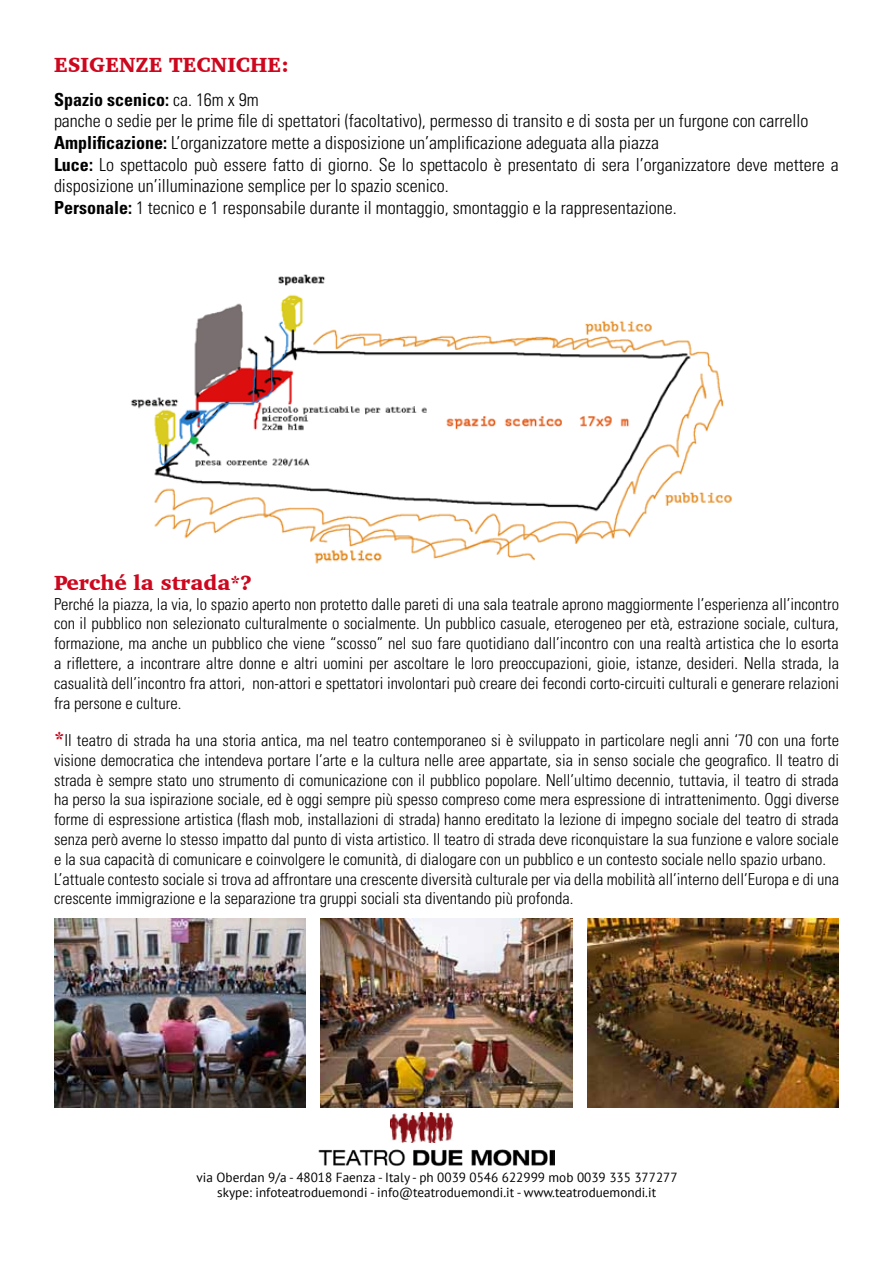
<style>
.page{position:relative;width:893px;height:1263px;background:#fff}
.page>*{position:absolute;margin:0;border:0;box-sizing:border-box;transform-origin:0 0}
.t1{font:900 21px "Charter";color:#cd071e}
.t2{font:300 condensed 18px/21.6px "Univers";color:#000}
.t3{font:300 condensed 16.5px/19.8px "Univers";color:#000;text-align:justify}
.t4{font:13.2px/14.4px "PT Sans";color:#000;text-align:center}
.s1{font-weight:700}
.s2{font-family:"Charter";font-weight:900;font-stretch:normal;font-size:21px;color:#cd071e}
</style>
<div class="page">
<img style="left:54px;top:918px;width:252px;height:189px">
<img style="left:320px;top:918px;width:252px;height:189px">
<img style="left:587px;top:918px;width:252px;height:190px">
<img style="left:391px;top:1112px;width:62px;height:30px">
<img style="left:318px;top:1149px;width:237px;height:18px">
<img style="left:131px;top:274px;width:601px;height:290px">
<p class="t1" style="left:54px;top:52px;width:237px">ESIGENZE TECNICHE:</p>
<p class="t2" style="left:54px;top:88px;width:786px"><span class="s1">Spazio scenico:</span> ca. 16m x 9m<br>panche o sedie per le prime file di spettatori (facoltativo), permesso di transito e di sosta per un furgone con carrello <span class="s1">Amplificazione:</span> L’organizzatore mette a disposizione un’amplificazione adeguata alla piazza<br><span class="s1">Luce:</span> Lo spettacolo può essere fatto di giorno. Se lo spettacolo è presentato di sera l’organizzatore deve mettere a disposizione un’illuminazione semplice per lo spazio scenico.<br><span class="s1">Personale:</span> 1 tecnico e 1 responsabile durante il montaggio, smontaggio e la rappresentazione.</p>
<p class="t1" style="left:54px;top:570px;width:199px">Perché la strada*?</p>
<p class="t3" style="left:54px;top:594px;width:787px">Perché la piazza, la via, lo spazio aperto non protetto dalle pareti di una sala teatrale aprono maggiormente l’esperienza all’incontro con il pubblico non selezionato culturalmente o socialmente. Un pubblico casuale, eterogeneo per età, estrazione sociale, cultura, formazione, ma anche un pubblico che viene “scosso” nel suo fare quotidiano dall’incontro con una realtà artistica che lo esorta a riflettere, a incontrare altre donne e altri uomini per ascoltare le loro preoccupazioni, gioie, istanze, desideri. Nella strada, la casualità dell’incontro fra attori, non-attori e spettatori involontari può creare dei fecondi corto-circuiti culturali e generare relazioni fra persone e culture.</p>
<p class="t3" style="left:54px;top:730px;width:787px;text-align:left"><span class="s2">*</span>Il teatro di strada ha una storia antica, ma nel teatro contemporaneo si è sviluppato in particolare negli anni ‘70 con una forte visione democratica che intendeva portare l’arte e la cultura nelle aree appartate, sia in senso sociale che geografico. Il teatro di strada è sempre stato uno strumento di comunicazione con il pubblico popolare. Nell’ultimo decennio, tuttavia, il teatro di strada ha perso la sua ispirazione sociale, ed è oggi sempre più spesso compreso come mera espressione di intrattenimento. Oggi diverse forme di espressione artistica (flash mob, installazioni di strada) hanno ereditato la lezione di impegno sociale del teatro di strada senza però averne lo stesso impatto dal punto di vista artistico. Il teatro di strada deve riconquistare la sua funzione e valore sociale e la sua capacità di comunicare e coinvolgere le comunità, di dialogare con un pubblico e un contesto sociale nello spazio urbano.<br>L’attuale contesto sociale si trova ad affrontare una crescente diversità culturale per via della mobilità all’interno dell’Europa e di una crescente immigrazione e la separazione tra gruppi sociali sta diventando più profonda.</p>
<p class="t4" style="left:197px;top:1170px;width:483px">via Oberdan 9/a - 48018 Faenza - Italy - ph 0039 0546 622999 mob 0039 335 377277 skype: infoteatroduemondi - info@teatroduemondi.it - www.teatroduemondi.it</p>
</div>
